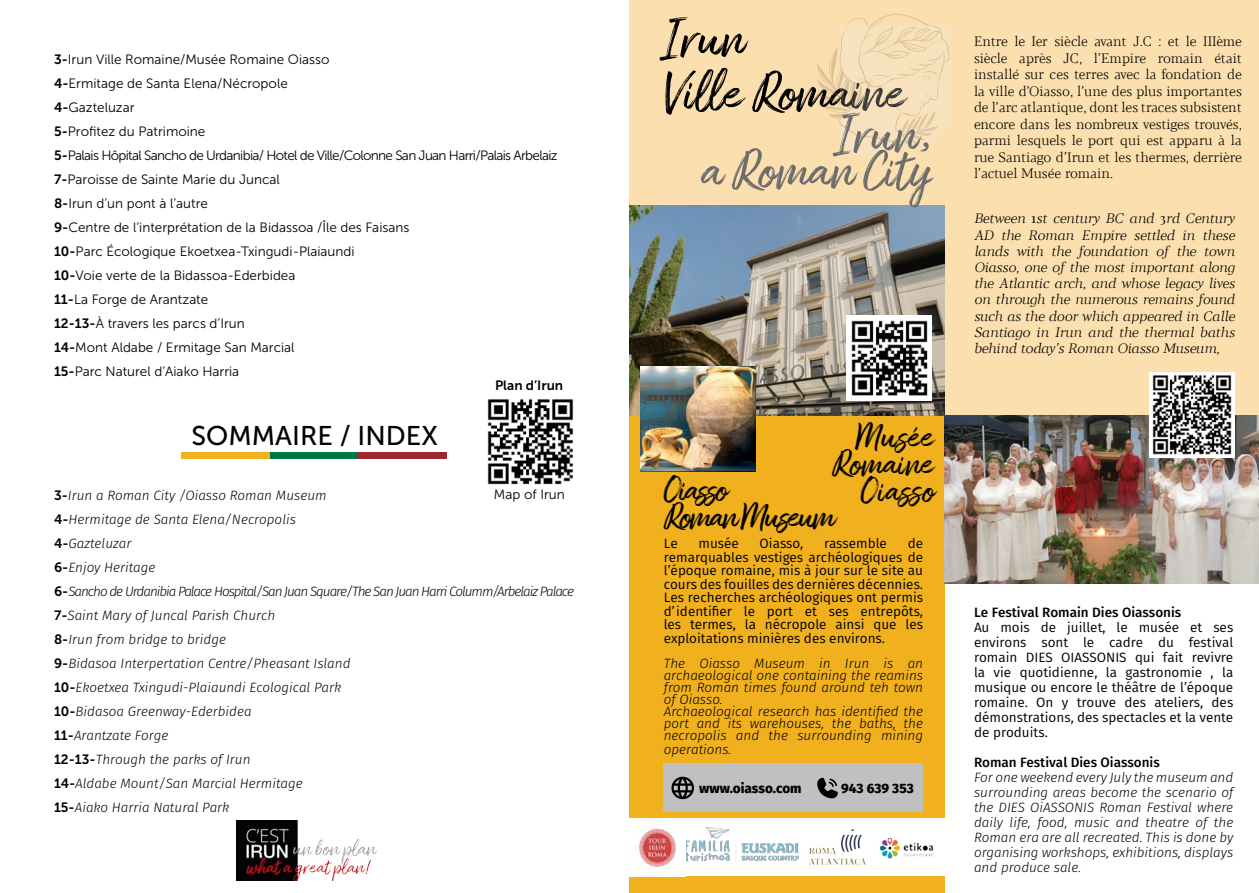
<style>
.page{position:relative;width:1259px;height:893px;background:#fff}
.page>*{position:absolute;margin:0;border:0;box-sizing:border-box;transform-origin:0 0}
.t1{font:54px/54px "Amithen";color:#000}
.t2{font:54px "Amithen";color:#6d6d6c}
.t3{font:36px "Amithen";letter-spacing:-.045em;color:#000}
.t4{font:36px/27px "Amithen";color:#000;text-align:right}
.t5{font:27px "Museo Sans 500";color:#000}
.t6{font:italic 300 13.5px/24px "Fira Sans";color:#000}
.t7{font:13.5px/13.5px "Fira Sans";color:#000;text-align:justify}
.t8{font:13.5px/24px "Museo Sans 300";color:#000}
.t9{font:300 13.5px/16.5px "Blacker Text";color:#000;text-align:justify}
.t10{font:italic 300 13.5px/16.2px "Blacker Text";color:#000;text-align:justify}
.t11{font:500 13.5px "Fira Sans";color:#000}
.t12{font:800 13.5px "Fira Sans";color:#000}
.t13{font:13.5px "Museo Sans 700";color:#000}
.s1{font-family:"Museo Sans 700"}
.s2{font-family:"Museo Sans 700";font-weight:400;font-style:normal}
.s3{font-family:"Playfair Display";font-weight:400;font-style:normal}
</style>
<div class="page">
<div style="left:629px;top:415px;width:315px;height:478px;background:#f1b01e"></div>
<div style="left:181px;top:452px;width:89px;height:6px;background:#f1b01e"></div>
<div style="left:270px;top:452px;width:88px;height:6px;background:#007846"></div>
<div style="left:358px;top:452px;width:89px;height:6px;background:#9c272c"></div>
<img style="left:236px;top:820px;width:141px;height:61px">
<img style="left:944px;top:415px;width:315px;height:168px">
<div style="left:629px;top:0;width:630px;height:415px;background:#fbdfae"></div>
<img style="left:629px;top:205px;width:315px;height:210px">
<svg style="left:817px;top:14px;width:133px;height:141px"></svg>
<div style="left:664px;top:764px;width:259px;height:48px;background:#c1c0c0"></div>
<div style="left:629px;top:818px;width:315px;height:58px;background:#fff"></div>
<svg style="left:817px;top:778px;width:21px;height:20px"></svg>
<svg style="left:671px;top:777px;width:23px;height:22px"></svg>
<img style="left:640px;top:366px;width:115px;height:105px">
<img style="left:1149px;top:372px;width:85px;height:85px">
<img style="left:846px;top:315px;width:86px;height:85px">
<img style="left:487px;top:399px;width:87px;height:86px">
<img style="left:686px;top:828px;width:112px;height:34px">
<img style="left:639px;top:828px;width:37px;height:39px">
<img style="left:809px;top:829px;width:57px;height:36px">
<img style="left:879px;top:837px;width:55px;height:22px">
<p class="t8" style="left:54px;top:47px;width:505px"><span class="s1">3-</span>Irun Ville Romaine/Musée Romaine Oiasso<br><span class="s1">4-</span>Ermitage de Santa Elena/Nécropole<br><span class="s1">4-</span>Gazteluzar<br><span class="s1">5-</span>Profitez du Patrimoine<br><span class="s1">5-</span>Palais Hôpital Sancho de Urdanibia/ Hotel de Ville/Colonne San Juan Harri/Palais Arbelaiz <span class="s1">7-</span>Paroisse de Sainte Marie du Juncal<br><span class="s1">8-</span>Irun d’un pont à l’autre<br><span class="s1">9-</span>Centre de l’interprétation de la Bidassoa /Île des Faisans<br><span class="s1">10-</span>Parc Écologique Ekoetxea-Txingudi-Plaiaundi<br><span class="s1">10-</span>Voie verte de la Bidassoa-Ederbidea<br><span class="s1">11-</span>La Forge de Arantzate<br><span class="s1">12-13-</span>À travers les parcs d’Irun<br><span class="s1">14-</span>Mont Aldabe / Ermitage San Marcial<br><span class="s1">15-</span>Parc Naturel d’Aiako Harria</p>
<h3 class="t5" style="left:191px;top:421px;width:248px">SOMMAIRE / INDEX</h3>
<p class="t13" style="left:495px;top:378px;width:70px">Plan d’Irun</p>
<p class="t6" style="left:54px;top:483px;width:521px"><span class="s2">3-</span>Irun a Roman City /Oiasso Roman Museum<br><span class="s2">4-</span>Hermitage de Santa Elena/Necropolis<br><span class="s2">4-</span>Gazteluzar<br><span class="s2">6-</span>Enjoy Heritage<br><span class="s2">6-</span>Sancho de Urdanibia Palace Hospital/San Juan Square/The San Juan Harri Columm/Arbelaiz Palace <span class="s2">7-</span>Saint Mary of Juncal Parish Church<br><span class="s2">8-</span>Irun from bridge to bridge<br><span class="s2">9-</span>Bidasoa Interpertation Centre/Pheasant Island<br><span class="s2">10-</span>Ekoetxea Txingudi-Plaiaundi Ecological Park<br><span class="s2">10-</span>Bidasoa Greenway-Ederbidea<br><span class="s2">11-</span>Arantzate Forge<br><span class="s2">12-13-</span>Through the parks of Irun<br><span class="s2">14-</span>Aldabe Mount/San Marcial Hermitage<br><span class="s2">15-</span>Aiako Harria Natural Park</p>
<p class="t8" style="left:494px;top:483px;width:72px">Map of Irun</p>
<h1 class="t1" style="left:664px;top:15px;width:243px">Irun<br>Ville Romaine</h1>
<h1 class="t2" style="left:837px;top:102px;width:96px">Irun,</h1>
<h1 class="t2" style="left:701px;top:138px;width:232px">a Roman City</h1>
<h2 class="t4" style="left:832px;top:426px;width:104px">Musée<br>Romaine</h2>
<h2 class="t3" style="left:664px;top:468px;width:65px">Oiasso</h2>
<h2 class="t3" style="left:861px;top:469px;width:75px">Oiasso</h2>
<h2 class="t3" style="left:664px;top:495px;width:172px">Roman Museum</h2>
<p class="t7" style="left:664px;top:537px;width:16px">Le</p>
<p class="t7" style="left:698px;top:537px;width:42px">musée</p>
<p class="t7" style="left:759px;top:537px;width:45px">Oiasso,</p>
<p class="t7" style="left:824px;top:537px;width:64px">rassemble</p>
<p class="t7" style="left:664px;top:537px;width:261px;text-indent:244px">de remarquables vestiges archéologiques de l’époque romaine, mis à jour sur le site au cours des fouilles des dernières décennies.<br>Les recherches archéologiques ont permis d’identifier le port et ses entrepôts, les termes, la nécropole ainsi que les exploitations minières des environs.</p>
<p class="t6" style="left:664px;top:658px;width:261px;line-height:12px">The Oiasso Museum in Irun is an archaeological one containing the reamins from Roman times found around teh town of Oiasso.<br>Archaeological research has identified the port and its warehouses, the baths, the necropolis and the surrounding mining</p>
<p class="t6" style="left:664px;top:737px;width:69px">operations.</p>
<p class="t12" style="left:699px;top:777px;width:104px">www.oiasso.com</p>
<p class="t12" style="left:841px;top:777px;width:74px">943 639 353</p>
<p class="t9" style="left:974px;top:33px;width:269px">Entre le Ier siècle avant J.C : et le IIIème siècle après JC, l’Empire romain était installé sur ces terres avec la fondation de la ville d’Oiasso, l’une des plus importantes de l’arc atlantique, dont les traces subsistent encore dans les nombreux vestiges trouvés, parmi lesquels le port qui est apparu à la rue Santiago d’Irun et les thermes, derrière l’actuel Musée romain.</p>
<p class="t10" style="left:974px;top:211px;width:262px">Between <span class="s3">1</span>st century BC and <span class="s3">3</span>rd Century AD the Roman Empire settled in these lands with the foundation of the town Oiasso, one of the most important along the Atlantic arch, and whose legacy lives on through the numerous remains found such as the door which appeared in Calle Santiago in Irun and the thermal baths behind today’s Roman Oiasso Museum,</p>
<p class="t11" style="left:974px;top:601px;width:209px">Le Festival Romain Dies Oiassonis</p>
<p class="t7" style="left:974px;top:619px;width:261px;line-height:15px">Au mois de juillet, le musée et ses environs sont le cadre du festival romain DIES OIASSONIS qui fait revivre la vie quotidienne, la gastronomie , la musique ou encore le théâtre de l’époque romaine. On y trouve des ateliers, des démonstrations, des spectacles et la vente de produits.</p>
<p class="t11" style="left:974px;top:751px;width:187px">Roman Festival Dies Oiassonis</p>
<p class="t6" style="left:974px;top:770px;width:261px;line-height:15px;text-align:justify">For one weekend every July the museum and surrounding areas become the scenario of the DIES OiASSONIS Roman Festival where daily life, food, music and theatre of the Roman era are all recreated. This is done by organising workshops, exhibitions, displays and produce sale.</p>
</div>
